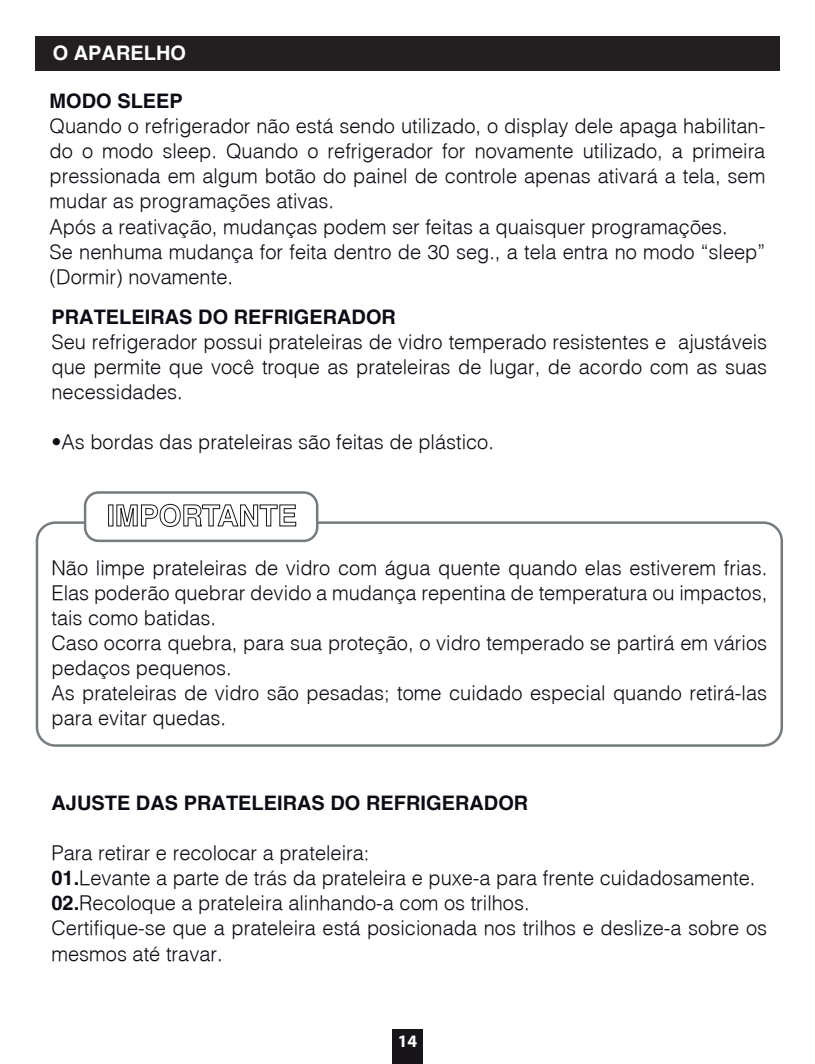
<style>
.page{position:relative;width:815px;height:1064px;background:#fff}
.page>*{position:absolute;margin:0;border:0;box-sizing:border-box;transform-origin:0 0}
.t1{font:300 20px/25px "Helvetica";color:#0d0b13}
.t2{font:700 20px "Helvetica";color:#0d0b13}
.t3{font:700 20px "Helvetica";color:#fff}
.t4{font:700 17.5px "Myriad Pro";color:#fff}
.s1{font-weight:700}
</style>
<div class="page">
<div style="left:392px;top:1029px;width:31px;height:34px;background:#17151a"></div>
<div style="left:35px;top:37px;width:745px;height:34px;background:#231f20"></div>
<div style="left:36px;top:521px;width:747px;height:225px;border:2px solid #757b7e;border-radius:18px"></div>
<div style="left:85px;top:492px;width:232px;height:48px;background:#fff;border-radius:13px"></div>
<div style="left:84px;top:491px;width:234px;height:51px;border:2px solid #757b7e;border-radius:13px"></div>
<div style="left:108px;top:504px;width:5px;height:22px;border:1px solid #17151a"></div>
<svg style="left:116px;top:503px;width:180px;height:24px"></svg>
<p class="t3" style="left:53px;top:40px;width:135px">O APARELHO</p>
<p class="t2" style="left:50px;top:89px;width:135px">MODO SLEEP</p>
<p class="t1" style="left:50px;top:113px;width:717px">Quando o refrigerador não está sendo utilizado, o display dele apaga habilitan&shy;do o modo sleep. Quando o refrigerador for novamente utilizado, a primeira pressionada em algum botão do painel de controle apenas ativará a tela, sem mudar as programações ativas.<br>Após a reativação, mudanças podem ser feitas a quaisquer programações.<br>Se nenhuma mudança for feita dentro de 30 seg., a tela entra no modo “sleep” (Dormir) novamente.</p>
<p class="t2" style="left:51px;top:305px;width:346px">PRATELEIRAS DO REFRIGERADOR</p>
<p class="t1" style="left:51px;top:329px;width:717px;text-align:justify">Seu refrigerador possui prateleiras de vidro temperado resistentes e ajustáveis que permite que você troque as prateleiras de lugar, de acordo com as suas necessidades.</p>
<p class="t1" style="left:51px;top:429px;width:444px">•As bordas das prateleiras são feitas de plástico.</p>
<p class="t1" style="left:51px;top:554px;width:717px">Não limpe prateleiras de vidro com água quente quando elas estiverem frias.<br>Elas poderão quebrar devido a mudança repentina de temperatura ou impactos, tais como batidas.<br>Caso ocorra quebra, para sua proteção, o vidro temperado se partirá em vários pedaços pequenos.<br>As prateleiras de vidro são pesadas; tome cuidado especial quando retirá-las para evitar quedas.</p>
<p class="t2" style="left:51px;top:790px;width:478px">AJUSTE DAS PRATELEIRAS DO REFRIGERADOR</p>
<p class="t1" style="left:51px;top:839px;width:717px">Para retirar e recolocar a prateleira:<br><span class="s1">01.</span>Levante a parte de trás da prateleira e puxe-a para frente cuidadosamente.<br><span class="s1">02.</span>Recoloque a prateleira alinhando-a com os trilhos.<br>Certifique-se que a prateleira está posicionada nos trilhos e deslize-a sobre os mesmos até travar.</p>
<p class="t4" style="left:398px;top:1028px;width:21px">14</p>
</div>
